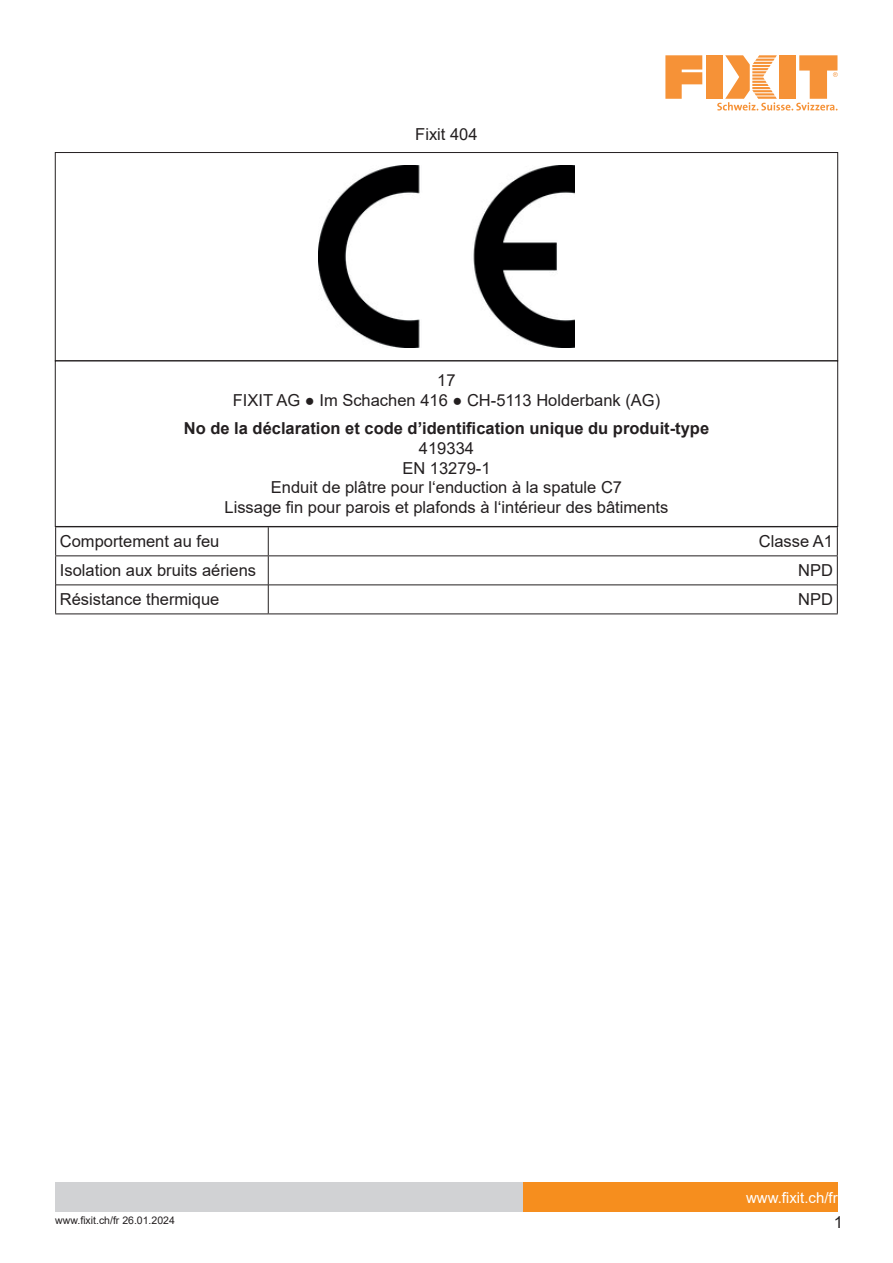
<style>
.page{position:relative;width:893px;height:1263px;background:#fff}
.page>*{position:absolute;margin:0;border:0;box-sizing:border-box;transform-origin:0 0}
.t1{font:16.5px/19.8px "Arial";color:#231f20;text-align:center}
.t2{font:700 16.5px "Arial";color:#231f20}
.t3{font:15px "Arial";color:#fff}
.t4{font:10.5px "Arial";color:#231f20}
</style>
<div class="page">
<div style="left:523px;top:1182px;width:315px;height:30px;background:#f68e1e"></div>
<div style="left:55px;top:1182px;width:468px;height:30px;background:#d1d2d4"></div>
<svg style="left:665px;top:55px;width:37px;height:44px"></svg>
<div style="left:706px;top:55px;width:16px;height:44px;background:#f69237"></div>
<svg style="left:717px;top:55px;width:121px;height:56px"></svg>
<img style="left:319px;top:166px;width:255px;height:181px">
<div style="left:55px;top:360px;width:783px;height:167px;border:1px solid #231f20"></div>
<hr style="left:55px;top:526px;width:213px;height:1px;background:#231f20">
<hr style="left:268px;top:526px;width:570px;height:1px;background:#231f20">
<hr style="left:55px;top:555px;width:213px;height:1px;background:#231f20">
<hr style="left:268px;top:555px;width:570px;height:1px;background:#231f20">
<svg style="left:55px;top:527px;width:1px;height:86px"></svg>
<svg style="left:268px;top:527px;width:1px;height:86px"></svg>
<svg style="left:837px;top:527px;width:1px;height:86px"></svg>
<hr style="left:55px;top:613px;width:213px;height:1px;background:#231f20">
<hr style="left:268px;top:613px;width:570px;height:1px;background:#231f20">
<hr style="left:56px;top:585px;width:212px;height:1px;background:#231f20">
<hr style="left:268px;top:585px;width:569px;height:1px;background:#231f20">
<p class="t1" style="left:415px;top:124px;width:64px">Fixit 404</p>
<p class="t1" style="left:233px;top:370px;width:429px">17<br>FIXIT AG ● Im Schachen 416 ● CH-5113 Holderbank (AG)</p>
<p class="t2" style="left:184px;top:417px;width:527px">No de la déclaration et code d’identification unique du produit-type</p>
<p class="t1" style="left:224px;top:438px;width:445px">419334<br>EN 13279-1<br>Enduit de plâtre pour l‘enduction à la spatule C7<br>Lissage fin pour parois et plafonds à l‘intérieur des bâtiments</p>
<p class="t1" style="left:60px;top:531px;width:161px">Comportement au feu</p>
<p class="t1" style="left:759px;top:531px;width:76px">Classe A1</p>
<p class="t1" style="left:60px;top:561px;width:198px">Isolation aux bruits aériens</p>
<p class="t1" style="left:798px;top:561px;width:36px">NPD</p>
<p class="t1" style="left:60px;top:590px;width:161px">Résistance thermique</p>
<p class="t1" style="left:798px;top:590px;width:36px">NPD</p>
<p class="t4" style="left:55px;top:1213px;width:121px">www.fixit.ch/fr 26.01.2024</p>
<p class="t3" style="left:746px;top:1187px;width:93px">www.fixit.ch/fr</p>
<p class="t1" style="left:834px;top:1212px;width:11px">1</p>
</div>
